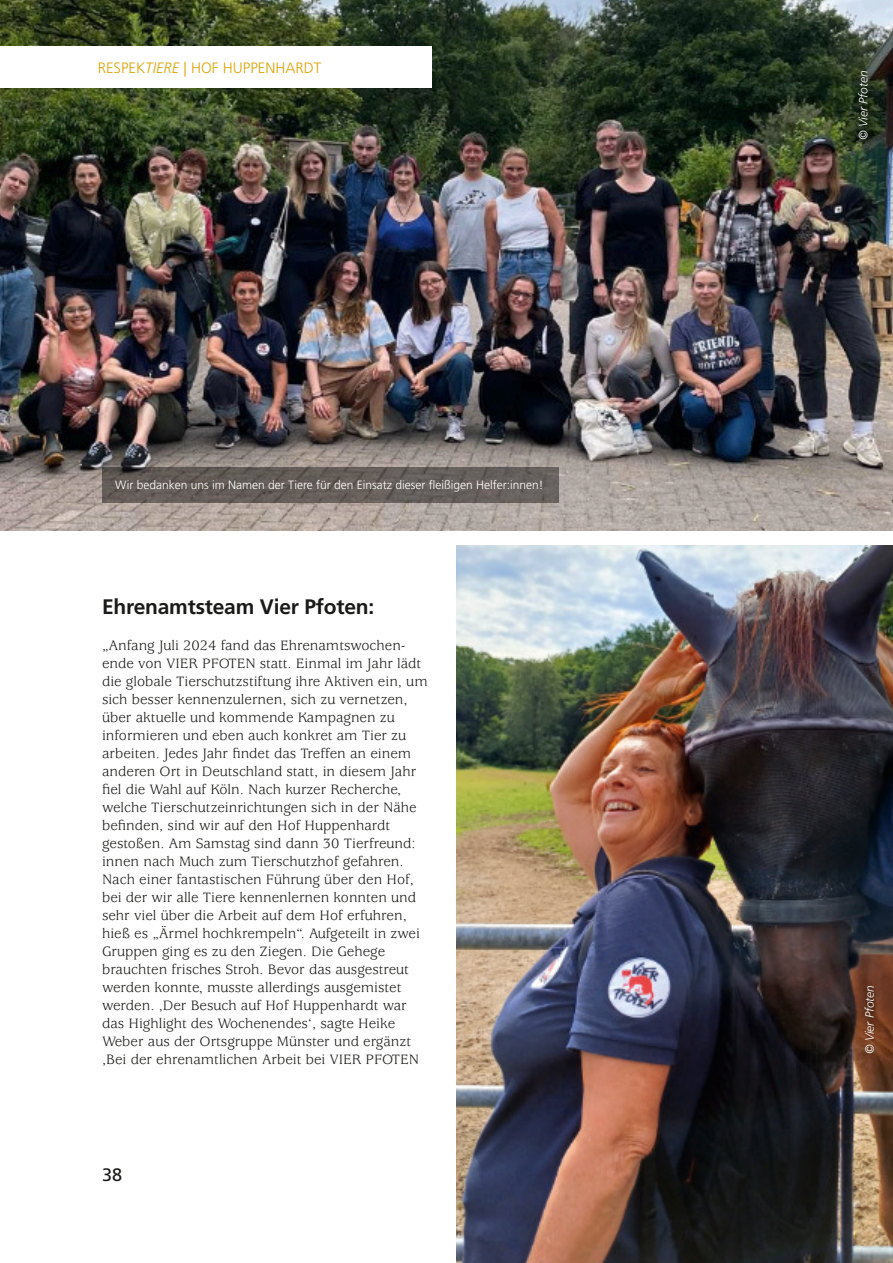
<style>
.page{position:relative;width:893px;height:1263px;background:#fff}
.page>*{position:absolute;margin:0;border:0;box-sizing:border-box;transform-origin:0 0}
.t1{font:700 21px "Frutiger LT Pro";letter-spacing:-.01em;color:#1a1a18}
.t2{font:18px "Frutiger LT Pro";color:#1a1a18}
.t3{font:15px/18px "Usherwood Std";color:#1a1a18}
.t4{font:300 15px "Frutiger LT Pro";color:#dfa307}
.t5{font:300 12px "Frutiger LT Pro";color:#fff}
.t6{font:italic 300 12px "Frutiger LT Pro";color:#fff}
.s1{font-style:italic}
</style>
<div class="page">
<img style="left:0;top:0;width:893px;height:531px">
<div style="left:0;top:47px;width:432px;height:41px;background:#fff"></div>
<img style="left:456px;top:545px;width:437px;height:718px">
<img style="left:857px;top:978px;width:25px;height:84px">
<img style="left:850px;top:63px;width:26px;height:84px">
<div style="left:102px;top:468px;width:457px;height:35px;background:#000;opacity:.43"></div>
<p class="t4" style="left:98px;top:62px;width:225px">RESPEK<span class="s1">TIERE</span> | HOF HUPPENHARDT</p>
<p class="t5" style="left:115px;top:480px;width:430px">Wir bedanken uns im Namen der Tiere für den Einsatz dieser fleißigen Helfer:innen!</p>
<h1 class="t1" style="left:102px;top:598px;width:274px">Ehrenamtsteam Vier Pfoten:</h1>
<p class="t3" style="left:102px;top:638px;width:327px">„Anfang Juli 2024 fand das Ehrenamtswochen&shy;ende von VIER PFOTEN statt. Einmal im Jahr lädt die globale Tierschutzstiftung ihre Aktiven ein, um sich besser kennenzulernen, sich zu vernetzen, über aktuelle und kommende Kampagnen zu informieren und eben auch konkret am Tier zu arbeiten. Jedes Jahr findet das Treffen an einem anderen Ort in Deutschland statt, in diesem Jahr fiel die Wahl auf Köln. Nach kurzer Recherche, welche Tierschutzeinrichtungen sich in der Nähe befinden, sind wir auf den Hof Huppenhardt gestoßen. Am Samstag sind dann 30 Tierfreund: innen nach Much zum Tierschutzhof gefahren.<br>Nach einer fantastischen Führung über den Hof, bei der wir alle Tiere kennenlernen konnten und sehr viel über die Arbeit auf dem Hof erfuhren, hieß es „Ärmel hochkrempeln“. Aufgeteilt in zwei Gruppen ging es zu den Ziegen. Die Gehege brauchten frisches Stroh. Bevor das ausgestreut werden konnte, musste allerdings ausgemistet werden. ‚Der Besuch auf Hof Huppenhardt war das Highlight des Wochenendes‘, sagte Heike Weber aus der Ortsgruppe Münster und ergänzt ‚Bei der ehrenamtlichen Arbeit bei VIER PFOTEN</p>
<p class="t2" style="left:102px;top:1167px;width:22px">38</p>
<p class="t6" style="left:858px;top:140px;width:71px;rotate:-90deg">© Vier Pfoten</p>
<p class="t6" style="left:865px;top:1054px;width:71px;rotate:-90deg">© Vier Pfoten</p>
</div>
